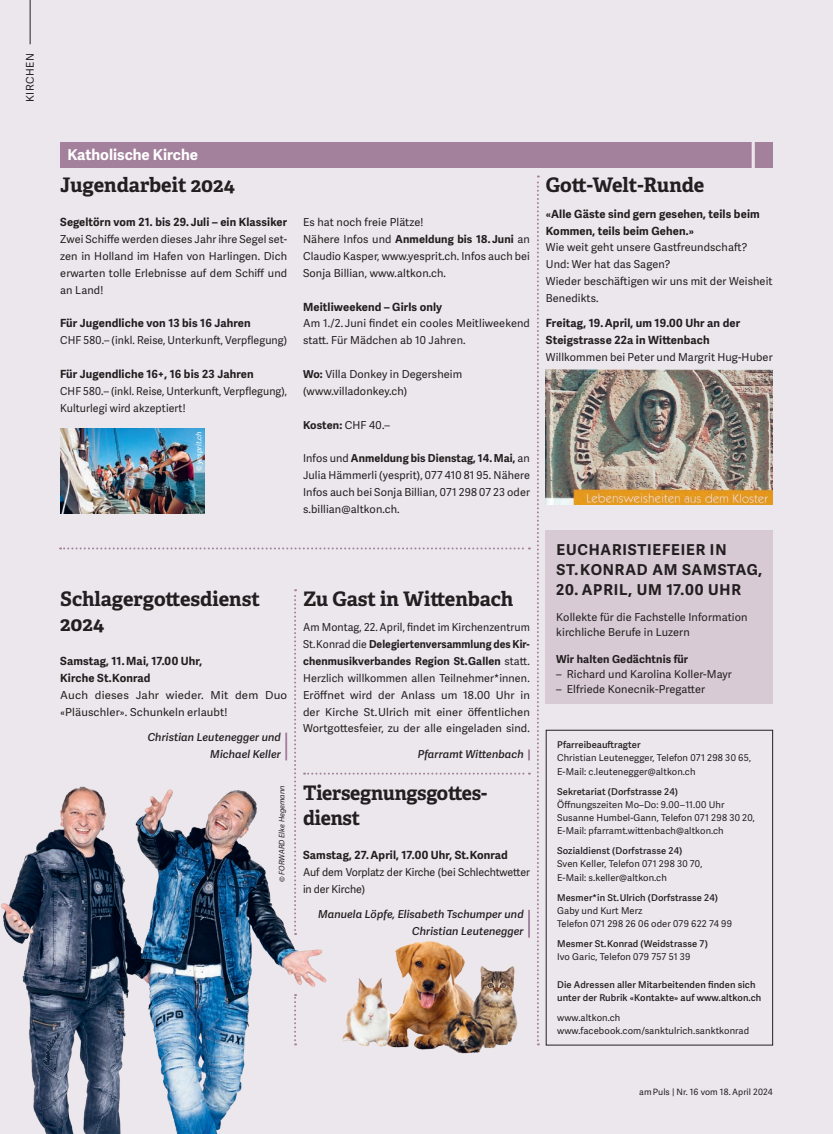
<style>
.page{position:relative;width:833px;height:1134px;background:#ece7ec}
.page>*{position:absolute;margin:0;border:0;box-sizing:border-box;transform-origin:0 0}
.t1{font:700 20px/25px "Adelle";letter-spacing:-.005em;color:#231f20}
.t2{font:700 15px/20px "Adelle Sans";letter-spacing:.055em;color:#231f20}
.t3{font:700 15px "Adelle Sans";color:#fff}
.t4{font:700 11.25px/16.9px "Adelle Sans";letter-spacing:.01em;color:#231f20}
.t5{font:11px/16.9px "Adelle Sans";letter-spacing:.01em;color:#231f20}
.t6{font:italic 600 11px/16.9px "Adelle Sans";letter-spacing:.005em;color:#231f20;text-align:right}
.t7{font:11px/16.9px "Adelle Sans";letter-spacing:.01em;color:#231f20;scale:.96 1}
.t8{font:11px/16.9px "Adelle Sans";letter-spacing:.01em;color:#231f20;scale:1.05 1}
.t9{font:11px/16.9px "Adelle Sans";letter-spacing:-.01em;color:#231f20}
.t10{font:700 11px "Adelle Sans";letter-spacing:.01em;color:#231f20}
.t11{font:10.62px "Adelle Sans";letter-spacing:.05em;color:#231f20}
.t12{font:9.38px/13.1px "Adelle Sans";letter-spacing:.01em;color:#231f20}
.t13{font:600 9.38px/13.1px "Adelle Sans";letter-spacing:.01em;color:#231f20}
.t14{font:8.75px "Adelle Sans";letter-spacing:.01em;color:#231f20}
.t15{font:italic 7.5px "Adelle Sans";color:#231f20}
.t16{font:italic 7.5px "Adelle Sans";color:#fff}
.s1{font-weight:700}
.s2{font-weight:400}
</style>
<div class="page">
<hr style="left:30px;top:0;width:1px;height:44px;background:#231f20">
<hr style="left:285px;top:733px;width:2px;height:27px;background:#a3819c">
<div style="left:60px;top:142px;width:712px;height:25px;background:#a3819c"></div>
<svg style="left:751px;top:142px;width:4px;height:26px"></svg>
<svg style="left:537px;top:175px;width:2px;height:870px"></svg>
<img style="left:60px;top:428px;width:144px;height:85px">
<svg style="left:60px;top:547px;width:470px;height:2px"></svg>
<svg style="left:336px;top:773px;width:194px;height:2px"></svg>
<svg style="left:294px;top:589px;width:2px;height:148px"></svg>
<img style="left:1px;top:737px;width:333px;height:397px">
<hr style="left:528px;top:910px;width:2px;height:28px;background:#a3819c">
<img style="left:342px;top:941px;width:176px;height:113px">
<div style="left:545px;top:530px;width:228px;height:174px;background:#d8cad5"></div>
<div style="left:546px;top:730px;width:227px;height:315px;border:1px solid #231f20"></div>
<img style="left:546px;top:370px;width:226px;height:135px">
<svg style="left:528px;top:749px;width:2px;height:11px"></svg>
<p class="t11" style="left:24px;top:102px;width:50px;rotate:-90deg">KIRCHEN</p>
<h2 class="t3" style="left:67px;top:146px;width:132px">Katholische Kirche</h2>
<h1 class="t1" style="left:60px;top:173px;width:176px">Jugendarbeit 2024</h1>
<p class="t4" style="left:60px;top:214px;width:228px">Segeltörn vom 21. bis 29. Juli – ein Klassiker</p>
<p class="t5" style="left:60px;top:231px;width:228px;text-align:justify">Zwei Schiffe werden dieses Jahr ihre Segel set&shy;zen in Holland im Hafen von Harlingen. Dich erwarten tolle Erlebnisse auf dem Schiff und an Land!</p>
<p class="t4" style="left:60px;top:315px;width:192px">Für Jugendliche von 13 bis 16 Jahren</p>
<p class="t5" style="left:60px;top:332px;width:228px">CHF 580.– (inkl. Reise, Unterkunft, Verpflegung)</p>
<p class="t4" style="left:60px;top:366px;width:195px">Für Jugendliche 16+, 16 bis 23 Jahren</p>
<p class="t7" style="left:60px;top:383px;width:238px">CHF 580.– (inkl. Reise, Unterkunft, Verpflegung),<br>Kulturlegi wird akzeptiert!</p>
<p class="t16" style="left:194px;top:471px;width:42px;rotate:-90deg">© yesprit.ch</p>
<h1 class="t1" style="left:60px;top:586px;width:201px">Schlagergottesdienst<br>2024</h1>
<p class="t4" style="left:60px;top:653px;width:143px">Samstag, 11. Mai, 17.00 Uhr,<br>Kirche St.Konrad</p>
<p class="t8" style="left:60px;top:687px;width:218px">Auch dieses Jahr wieder. Mit dem Duo «Pläuschler». Schunkeln erlaubt!</p>
<p class="t6" style="left:148px;top:729px;width:135px">Christian Leutenegger und<br>Michael Keller</p>
<p class="t15" style="left:277px;top:882px;width:98px;rotate:-90deg">© FORWARD Elke Hegemann</p>
<p class="t5" style="left:303px;top:214px;width:228px">Es hat noch freie Plätze!<br>Nähere Infos und <span class="s1">Anmeldung bis 18. Juni</span> an Claudio Kasper, www.yesprit.ch. Infos auch bei Sonja Billian, www.altkon.ch.</p>
<p class="t4" style="left:303px;top:298px;width:141px">Meitliweekend – Girls only</p>
<p class="t5" style="left:303px;top:315px;width:228px">Am 1./2. Juni findet ein cooles Meitliweekend statt. Für Mädchen ab 10 Jahren.</p>
<p class="t5" style="left:303px;top:366px;width:161px"><span class="s1">Wo:</span> Villa Donkey in Degersheim (www.villadonkey.ch)</p>
<p class="t10" style="left:303px;top:418px;width:88px">Kosten: <span class="s2">CHF 40.–</span></p>
<p class="t5" style="left:303px;top:450px;width:228px;text-align:justify">Infos und <span class="s1">Anmeldung bis Dienstag, 14. Mai,</span> an Julia Hämmerli (yesprit), 077 410 81 95. Nähere Infos auch bei Sonja Billian, 071 298 07 23 oder s.billian@altkon.ch.</p>
<h1 class="t1" style="left:303px;top:586px;width:212px">Zu Gast in Wittenbach</h1>
<p class="t5" style="left:303px;top:619px;width:228px;text-align:justify">Am Montag, 22. April, findet im Kirchenzentrum St.Konrad die <span class="s1">Delegiertenversammlung des Kir&shy;chenmusikverbandes Region St.Gallen</span> statt.<br>Herzlich willkommen allen Teilnehmer*innen.<br>Eröffnet wird der Anlass um 18.00 Uhr in der Kirche St.Ulrich mit einer öffentlichen Wortgottesfeier, zu der alle eingeladen sind.</p>
<p class="t6" style="left:418px;top:746px;width:107px">Pfarramt Wittenbach</p>
<h1 class="t1" style="left:303px;top:780px;width:186px">Tiersegnungsgottes&shy;dienst</h1>
<p class="t4" style="left:303px;top:847px;width:206px">Samstag, 27. April, 17.00 Uhr, St.Konrad</p>
<p class="t9" style="left:303px;top:864px;width:228px">Auf dem Vorplatz der Kirche (bei Schlechtwetter in der Kirche)</p>
<p class="t6" style="left:318px;top:906px;width:207px">Manuela Löpfe, Elisabeth Tschumper und<br>Christian Leutenegger</p>
<h1 class="t1" style="left:546px;top:173px;width:160px">Gott-Welt-Runde</h1>
<p class="t4" style="left:546px;top:205px;width:215px">«Alle Gäste sind gern gesehen, teils beim<br>Kommen, teils beim Gehen.»</p>
<p class="t5" style="left:546px;top:239px;width:228px">Wie weit geht unsere Gastfreundschaft?<br>Und: Wer hat das Sagen?<br>Wieder beschäftigen wir uns mit der Weisheit<br>Benedikts.</p>
<p class="t4" style="left:546px;top:315px;width:196px">Freitag, 19. April, um 19.00 Uhr an der<br>Steigstrasse 22a in Wittenbach</p>
<p class="t5" style="left:546px;top:349px;width:228px">Willkommen bei Peter und Margrit Hug-Huber</p>
<h2 class="t2" style="left:556px;top:540px;width:207px">EUCHARISTIEFEIER IN<br>ST.KONRAD AM SAMSTAG,</h2>
<h2 class="t2" style="left:556px;top:580px;width:186px">20. APRIL, UM 17.00 UHR</h2>
<p class="t5" style="left:556px;top:610px;width:193px;line-height:15px">Kollekte für die Fachstelle Information kirchliche Berufe in Luzern</p>
<p class="t10" style="left:556px;top:653px;width:133px">Wir halten Gedächtnis für</p>
<p class="t5" style="left:556px;top:666px;width:177px">– Richard und Karolina Koller-Mayr</p>
<p class="t5" style="left:556px;top:681px;width:150px">– Elfriede Konecnik-Pregatter</p>
<p class="t13" style="left:557px;top:739px;width:85px">Pfarreibeauftragter</p>
<p class="t12" style="left:557px;top:752px;width:196px">Christian Leutenegger, Telefon 071 298 30 65,<br>E-Mail: c.leutenegger@altkon.ch</p>
<p class="t13" style="left:557px;top:785px;width:122px">Sekretariat (Dorfstrasse 24)</p>
<p class="t12" style="left:557px;top:798px;width:199px">Öffnungszeiten Mo–Do: 9.00–11.00 Uhr<br>Susanne Humbel-Gann, Telefon 071 298 30 20,<br>E-Mail: pfarramt.wittenbach@altkon.ch</p>
<p class="t13" style="left:557px;top:845px;width:127px">Sozialdienst (Dorfstrasse 24)</p>
<p class="t12" style="left:557px;top:858px;width:147px">Sven Keller, Telefon 071 298 30 70,<br>E-Mail: s.keller@altkon.ch</p>
<p class="t13" style="left:557px;top:891px;width:162px">Mesmer*in St.Ulrich (Dorfstrasse 24)</p>
<p class="t12" style="left:557px;top:904px;width:176px">Gaby und Kurt Merz<br>Telefon 071 298 26 06 oder 079 622 74 99</p>
<p class="t13" style="left:557px;top:938px;width:152px">Mesmer St.Konrad (Weidstrasse 7)</p>
<p class="t12" style="left:557px;top:951px;width:135px">Ivo Garic, Telefon 079 757 51 39</p>
<p class="t13" style="left:557px;top:978px;width:206px">Die Adressen aller Mitarbeitenden finden sich unter der Rubrik «Kontakte» auf www.altkon.ch</p>
<p class="t12" style="left:557px;top:1011px;width:193px">www.altkon.ch www.facebook.com/sanktulrich.sanktkonrad</p>
<p class="t14" style="left:639px;top:1087px;width:135px">am Puls | Nr. 16 vom 18. April 2024</p>
</div>
